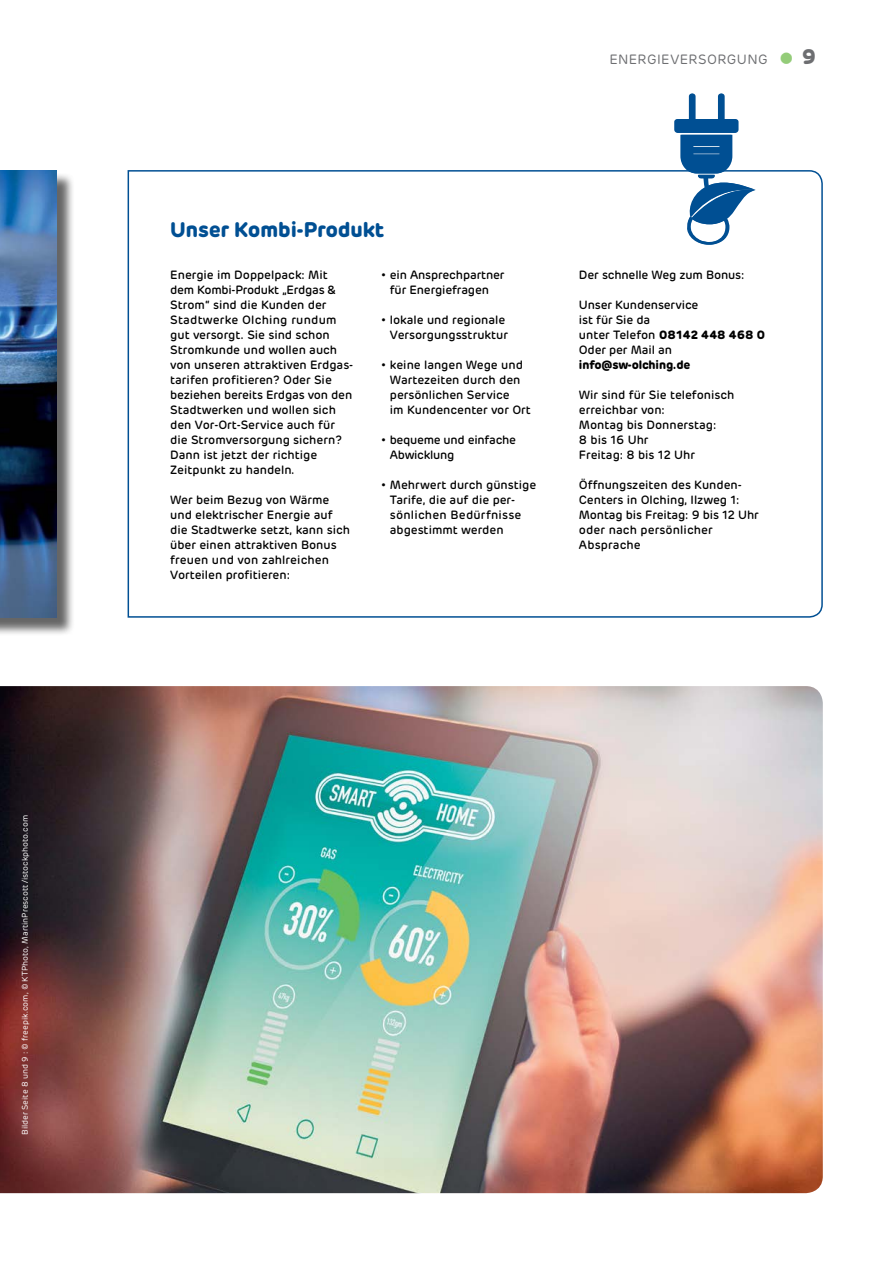
<style>
.page{position:relative;width:893px;height:1263px;background:#fff}
.page>*{position:absolute;margin:0;border:0;box-sizing:border-box;transform-origin:0 0}
.t1{font:45px "Rubrik";color:#94cc79}
.t2{font:700 21px "Rubrik";color:#004f93}
.t3{font:13.5px "Rubrik";color:#6d6e71}
.t4{font:500 12px/15px "Rubrik";color:#000}
.t5{font:500 12px/15px "Rubrik";letter-spacing:-.02em;color:#000}
.t6{font:700 12px "Rubrik";letter-spacing:-.01em;color:#000}
.t7{font:8.25px "Rubrik";color:#fff}
.s1{font-weight:700}
</style>
<div class="page">
<img style="left:0;top:686px;width:823px;height:507px">
<div style="left:0;top:172px;width:75px;height:464px;background:#000;opacity:.6"></div>
<img style="left:0;top:170px;width:56px;height:448px">
<svg style="left:127px;top:170px;width:696px;height:448px"></svg>
<svg style="left:674px;top:119px;width:64px;height:14px"></svg>
<svg style="left:675px;top:94px;width:81px;height:152px"></svg>
<p class="t7" style="left:20px;top:1135px;width:321px;rotate:-90deg">BILDER SEITE 8 UND 9 : © FREEPIK.COM, © KTPHOTO, MARTINPRESCOTT /ISTOCKPHOTO.COM</p>
<p class="t3" style="left:609px;top:51px;width:19px">ENERGIEVERSORGUNG</p>
<h1 class="t1" style="left:776px;top:31px;width:42px">•<sup>9</sup></h1>
<h2 class="t2" style="left:170px;top:216px;width:215px">Unser Kombi-Produkt</h2>
<p class="t4" style="left:170px;top:267px;width:183px">Energie im Doppelpack: Mit dem Kombi-Produkt „Erdgas &amp;<br>Strom“ sind die Kunden der<br>Stadtwerke Olching rundum gut versorgt. Sie sind schon<br>Stromkunde und wollen auch von unseren attraktiven Erdgas&shy;tarifen profitieren? Oder Sie beziehen bereits Erdgas von den<br>Stadtwerken und wollen sich den Vor-Ort-Service auch für die Stromversorgung sichern?<br>Dann ist jetzt der richtige<br>Zeitpunkt zu handeln.</p>
<p class="t4" style="left:170px;top:492px;width:181px">Wer beim Bezug von Wärme und elektrischer Energie auf die Stadtwerke setzt, kann sich über einen attraktiven Bonus freuen und von zahlreichen<br>Vorteilen profitieren:</p>
<p class="t4" style="left:381px;top:267px;width:125px;text-align:center">• ein Ansprechpartner für Energiefragen</p>
<p class="t4" style="left:381px;top:312px;width:129px;text-align:right">• lokale und regionale<br>Versorgungsstruktur</p>
<p class="t4" style="left:390px;top:357px;width:142px;text-indent:-9px">• keine langen Wege und<br>Wartezeiten durch den persönlichen Service<br>im Kundencenter vor Ort</p>
<p class="t5" style="left:390px;top:432px;width:128px;text-indent:-9px">• bequeme und einfache<br>Abwicklung</p>
<p class="t4" style="left:390px;top:477px;width:148px;text-indent:-9px">• Mehrwert durch günstige<br>Tarife, die auf die per&shy;sönlichen Bedürfnisse abgestimmt werden</p>
<p class="t4" style="left:579px;top:267px;width:167px">Der schnelle Weg zum Bonus:</p>
<p class="t4" style="left:579px;top:297px;width:188px">U nser Kundenservice<br>ist für Sie da<br>unter Telefon <span class="s1">08142 448 468 0<br></span>Oder per Mail an</p>
<p class="t6" style="left:579px;top:357px;width:113px">info@sw-olching.de</p>
<p class="t4" style="left:579px;top:387px;width:157px">Wir sind für Sie telefonisch erreichbar von:<br>Montag bis Donnerstag:<br>8 bis 16 Uhr<br>Freitag: 8 bis 12 Uhr</p>
<p class="t4" style="left:579px;top:477px;width:181px">Öffnungszeiten des Kunden-<br>Centers in Olching, I lzweg 1:<br>Montag bis Freitag: 9 bis 12 Uhr oder nach persönlicher<br>Absprache</p>
</div>
